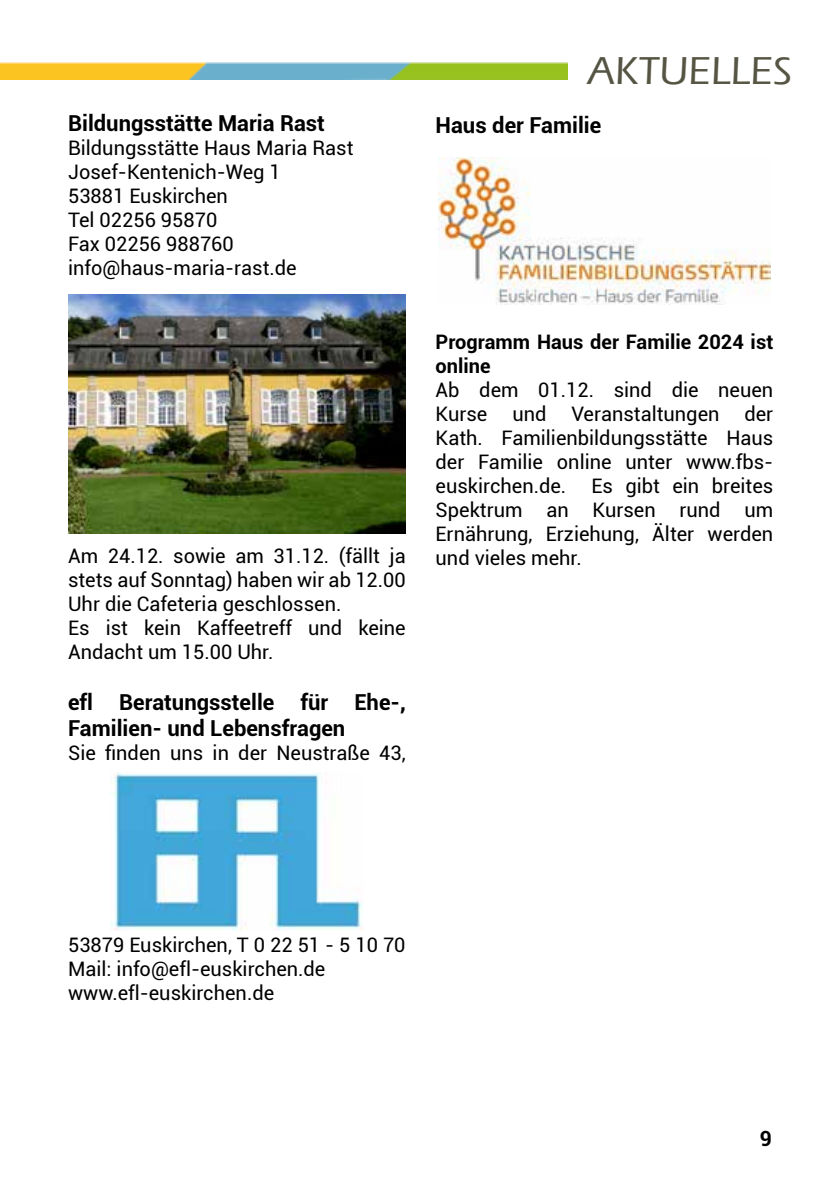
<style>
.page{position:relative;width:840px;height:1191px;background:#fff}
.page>*{position:absolute;margin:0;border:0;box-sizing:border-box;transform-origin:0 0}
.t1{font:500 40px "Eras ITC";color:#565544}
.t2{font:700 22px/26.4px "Roboto";color:#000}
.t3{font:700 21px "Roboto";color:#000}
.t4{font:20px/24px "Roboto";color:#000}
.t5{font:700 20px/24px "Roboto";color:#000}
</style>
<div class="page">
<img style="left:0;top:63px;width:567px;height:17px">
<img style="left:68px;top:295px;width:337px;height:238px">
<img style="left:438px;top:157px;width:331px;height:148px">
<img style="left:110px;top:773px;width:253px;height:157px">
<p class="t2" style="left:68px;top:109px;width:258px">Bildungsstätte Maria Rast</p>
<p class="t4" style="left:68px;top:135px;width:287px">Bildungsstätte Haus Maria Rast<br>Josef-Kentenich-Weg 1<br>53881 Euskirchen<br>Tel 02256 95870<br>Fax 02256 988760 info@haus-maria-rast.de</p>
<p class="t4" style="left:68px;top:543px;width:339px">Am 24.12. sowie am 31.12. (fällt ja stets auf Sonntag) haben wir ab 12.00<br>Uhr die Cafeteria geschlossen.<br>Es ist kein Kaffeetreff und keine<br>Andacht um 15.00 Uhr.</p>
<p class="t2" style="left:68px;top:687px;width:339px">efl Beratungsstelle für Ehe-,<br>Familien- und Lebensfragen</p>
<p class="t4" style="left:68px;top:740px;width:339px">Sie finden uns in der Neustraße 43,</p>
<h1 class="t1" style="left:587px;top:48px;width:206px">AKTUELLES</h1>
<p class="t2" style="left:435px;top:111px;width:167px">Haus der Familie</p>
<p class="t5" style="left:435px;top:329px;width:339px">Programm Haus der Familie 2024 ist online</p>
<p class="t4" style="left:435px;top:377px;width:339px;text-align:justify">Ab dem 01.12. sind die neuen Kurse und Veranstaltungen der Kath. Familienbildungsstätte Haus der Familie online unter www.fbs&shy;euskirchen.de.</p>
<p class="t4" style="left:435px;top:473px;width:339px;text-align:justify;text-indent:156px">Es gibt ein breites Spektrum an Kursen rund um Ernährung, Erziehung, Älter werden und vieles mehr.</p>
<p class="t4" style="left:68px;top:932px;width:339px">53879 Euskirchen, T 0 22 51 - 5 10 70<br>Mail: info@efl-euskirchen.de www.efl-euskirchen.de</p>
<p class="t3" style="left:759px;top:1123px;width:14px">9</p>
</div>
